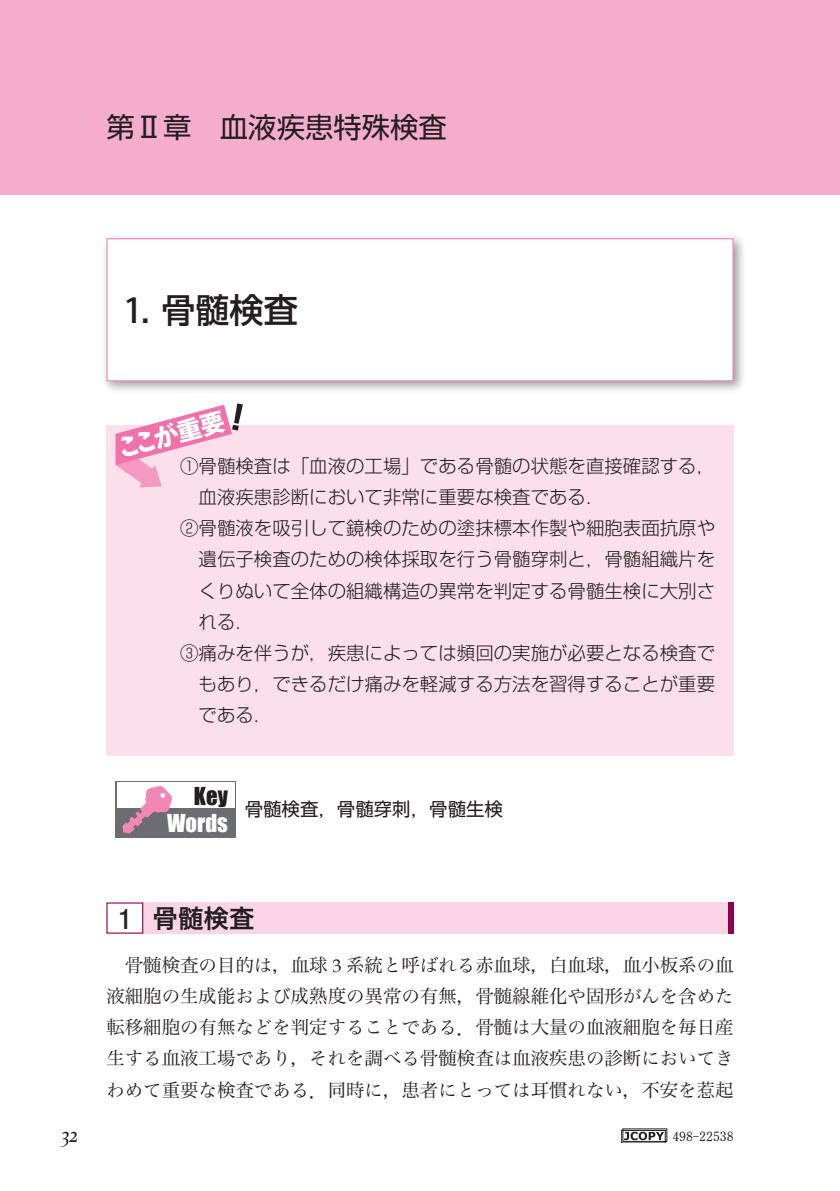
<style>
.page{position:relative;width:840px;height:1191px;background:#fff}
.page>*{position:absolute;margin:0;border:0;box-sizing:border-box;transform-origin:0 0}
.t1{font:500 34px "Shin Go Pro";color:#231f20}
.t2{font:28.4px "Shin Go Pro";color:#231f20}
.t3{font:25.6px "Hira Kaku Pro W6";color:#231f20}
.t4{font:22.6px "Impact";color:#fff}
.t5{font:22.6px "Impact";color:#231f20}
.t6{font:italic 22.6px "Constantia";color:#231f20;scale:.81 1}
.t7{font:300 18.4px "Shin Go Pro";color:#231f20}
.t8{font:18.4px/31.2px "Hira Min Pro W3";color:#231f20;text-align:justify}
.t9{font:18.4px "Shin Go Pro";color:#231f20}
.t10{font:700 12.8px "Futo Min A101 Pro";color:#231f20}
.s1{font-family:"Koz Go Pro"}
.s2{font-family:"Futo Go B101 Pro";font-weight:700;font-size:27.4px}
.s3{font-family:"Book Antiqua"}
</style>
<div class="page">
<svg style="left:621px;top:1128px;width:45px;height:14px"></svg>
<div style="left:106px;top:425px;width:627px;height:330px;background:#fbdfeb"></div>
<div style="left:116px;top:781px;width:119px;height:57px;background:#6c6d70"></div>
<div style="left:117px;top:782px;width:117px;height:26px;background:#fff"></div>
<svg style="left:122px;top:786px;width:50px;height:47px"></svg>
<div style="left:143px;top:902px;width:584px;height:31px;background:#fad5e5"></div>
<div style="left:727px;top:902px;width:6px;height:31px;background:#8d0052"></div>
<div style="left:0;top:0;width:839px;height:194px;background:#f5adce"></div>
<div style="left:101px;top:233px;width:645px;height:162px;background:#231f20;opacity:.45"></div>
<div style="left:106px;top:238px;width:627px;height:143px;background:#fff;border:1px solid #f287b6"></div>
<svg style="left:116px;top:403px;width:127px;height:84px"></svg>
<h2 class="t2" style="left:106px;top:104px;width:342px">第Ⅱ章　血液疾患特殊検査</h2>
<h1 class="t1" style="left:123px;top:282px;width:176px"><span class="s1">1</span>．骨髄検査</h1>
<p class="t6" style="left:61px;top:1119px;width:22px">32</p>
<p class="t7" style="left:180px;top:450px;width:536px">①骨髄検査は「血液の工場」である骨髄の状態を直接確認する，</p>
<p class="t7" style="left:198px;top:482px;width:407px">血液疾患診断において非常に重要な検査である．</p>
<p class="t7" style="left:180px;top:513px;width:536px">②骨髄液を吸引して鏡検のための塗抹標本作製や細胞表面抗原や</p>
<p class="t7" style="left:198px;top:544px;width:517px">遺伝子検査のための検体採取を行う骨髄穿刺と，骨髄組織片を</p>
<p class="t7" style="left:198px;top:575px;width:517px">くりぬいて全体の組織構造の異常を判定する骨髄生検に大別さ</p>
<p class="t7" style="left:198px;top:606px;width:57px">れる．</p>
<p class="t7" style="left:180px;top:638px;width:536px">③痛みを伴うが，疾患によっては頻回の実施が必要となる検査で</p>
<p class="t7" style="left:198px;top:669px;width:517px">もあり，できるだけ痛みを軽減する方法を習得することが重要</p>
<p class="t7" style="left:198px;top:700px;width:75px">である．</p>
<p class="t5" style="left:194px;top:778px;width:35px">Key</p>
<p class="t4" style="left:167px;top:806px;width:62px">Words</p>
<p class="t9" style="left:244px;top:793px;width:259px">骨髄検査，骨髄穿刺，骨髄生検</p>
<h3 class="t3" style="left:117px;top:895px;width:139px"><span class="s2">1</span> 骨髄検査</h3>
<p class="t8" style="left:106px;top:947px;width:628px;text-indent:18px">骨髄検査の目的は，血球 <span class="s3">3</span> 系統と呼ばれる赤血球，白血球，血小板系の血液細胞の生成能および成熟度の異常の有無，骨髄線維化や固形がんを含めた転移細胞の有無などを判定することである．骨髄は大量の血液細胞を毎日産生する血液工場であり，それを調べる骨髄検査は血液疾患の診断においてきわめて重要な検査である．同時に，患者にとっては耳慣れない，不安を惹起</p>
<p class="t10" style="left:672px;top:1125px;width:63px">498-22538</p>
</div>
